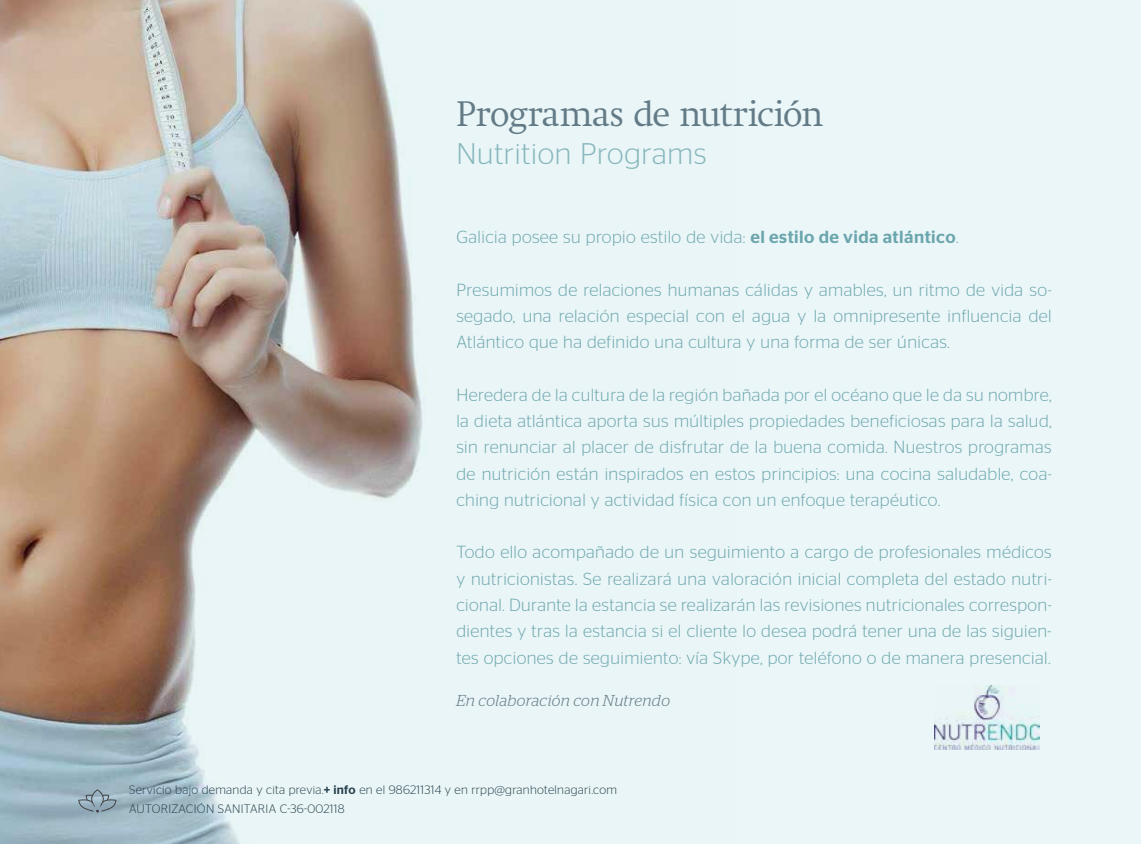
<style>
.page{position:relative;width:1141px;height:844px;background:#fff}
.page>*{position:absolute;margin:0;border:0;box-sizing:border-box;transform-origin:0 0}
.t1{font:300 35px "Swift";letter-spacing:-.01em;color:#637b87}
.t2{font:300 29.75px "Stag Sans";letter-spacing:.025em;color:#84b5bb}
.t3{font:300 17.5px/26.2px "Stag Sans";letter-spacing:.025em;color:#6ba5ad;text-align:justify}
.t4{font:italic 300 15.75px "Stag";letter-spacing:.025em;color:#637b87}
.t5{font:300 12.25px/19.2px "Stag Sans";letter-spacing:.025em;color:#27414d}
.s1{font-weight:500}
</style>
<div class="page">
<div style="left:0;top:0;width:1141px;height:843px;background:#eaf6f7"></div>
<img style="left:0;top:0;width:422px;height:843px">
<img style="left:934px;top:685px;width:105px;height:64px">
<svg style="left:78px;top:789px;width:38px;height:24px"></svg>
<h1 class="t1" style="left:456px;top:93px;width:368px">Programas de nutrición</h1>
<h2 class="t2" style="left:456px;top:138px;width:252px">Nutrition Programs</h2>
<p class="t3" style="left:456px;top:224px;width:504px">Galicia posee su propio estilo de vida: <span class="s1">el estilo de vida atlántico</span>.</p>
<p class="t3" style="left:456px;top:276px;width:597px">Presumimos de relaciones humanas cálidas y amables, un ritmo de vida so&shy;segado, una relación especial con el agua y la omnipresente influencia del Atlántico que ha definido una cultura y una forma de ser únicas.</p>
<p class="t3" style="left:456px;top:381px;width:597px">Heredera de la cultura de la región bañada por el océano que le da su nombre, la dieta atlántica aporta sus múltiples propiedades beneficiosas para la salud, sin renunciar al placer de disfrutar de la buena comida. Nuestros programas de nutrición están inspirados en estos principios: una cocina saludable, coa&shy;ching nutricional y actividad física con un enfoque terapéutico.</p>
<p class="t3" style="left:456px;top:539px;width:597px">Todo ello acompañado de un seguimiento a cargo de profesionales médicos y nutricionistas. Se realizará una valoración inicial completa del estado nutri&shy;cional. Durante la estancia se realizarán las revisiones nutricionales correspon&shy;dientes y tras la estancia si el cliente lo desea podrá tener una de las siguien&shy;tes opciones de seguimiento: vía Skype, por teléfono o de manera presencial.</p>
<p class="t4" style="left:456px;top:691px;width:215px">En colaboración con Nutrendo</p>
<p class="t5" style="left:129px;top:780px;width:489px">Servicio bajo demanda y cita previa.<span class="s1">+ info</span> en el 986211314 y en rrpp@granhotelnagari.com<br>AUTORIZACIÓN SANITARIA C-36-002118</p>
</div>
